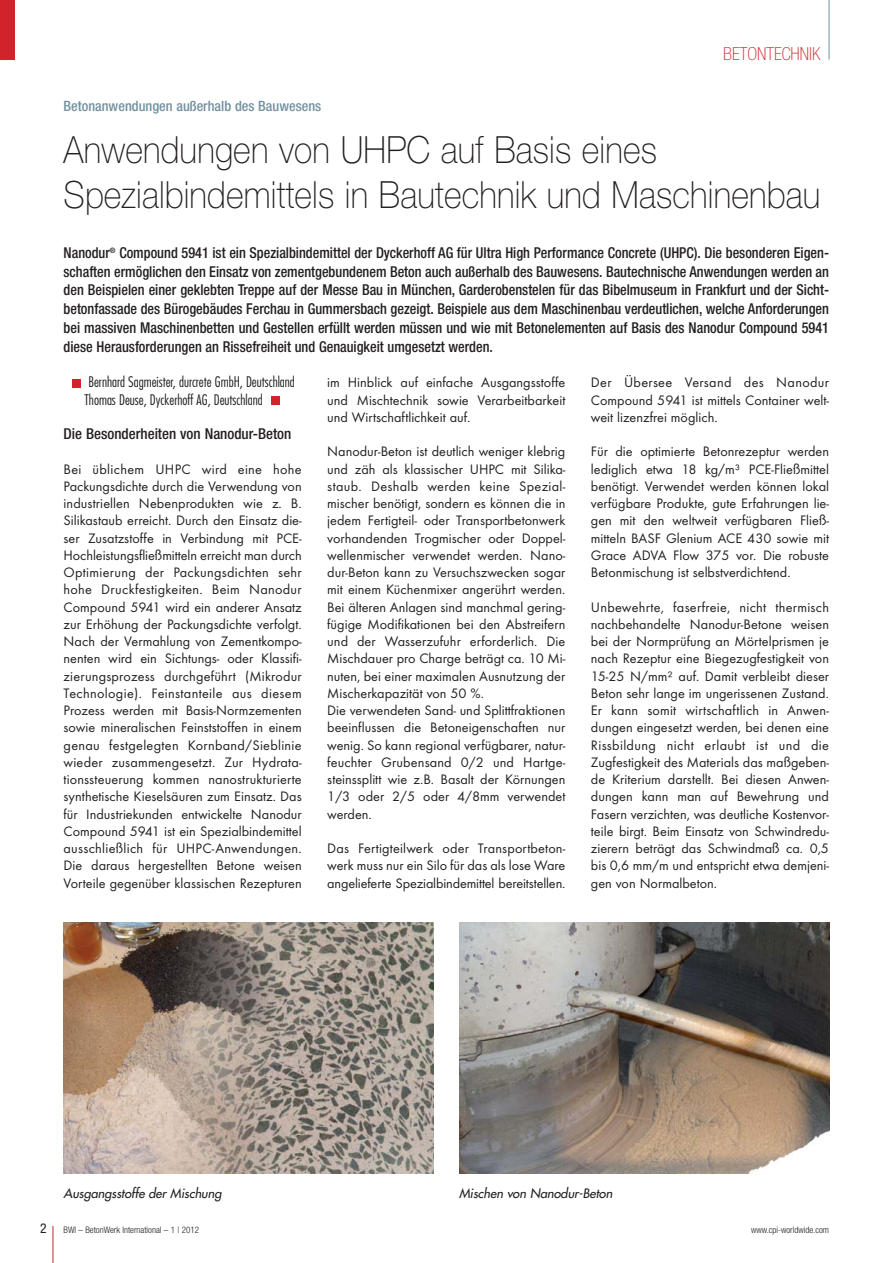
<style>
.page{position:relative;width:893px;height:1263px;background:#fff}
.page>*{position:absolute;margin:0;border:0;box-sizing:border-box;transform-origin:0 0}
.t1{font:100 37.5px/45px "Helvetica Neue";letter-spacing:.005em;color:#231f20;scale:.9 1}
.t2{font:100 condensed 18px "Helvetica Neue";color:#d2232a}
.t3{font:500 condensed 15px/18.8px "Helvetica Neue";color:#231f20;text-align:justify;scale:.95 1}
.t4{font:500 condensed 15px "Helvetica Neue";color:#231f20}
.t5{font:14.25px/17.2px "Futura T";color:#231f20;text-align:justify}
.t6{font:300 condensed 14.25px/17.2px "Futura";color:#231f20}
.t7{font:500 condensed 14.25px "Helvetica Neue";color:#73909f}
.t8{font:condensed 13.5px "Helvetica Neue";color:#231f20}
.t9{font:italic 12.75px "Futura";color:#231f20}
.t10{font:300 condensed 9px "Helvetica Neue";color:#231f20}
</style>
<div class="page">
<img style="left:64px;top:922px;width:369px;height:251px">
<img style="left:459px;top:922px;width:370px;height:251px">
<hr style="left:53px;top:1226px;width:1px;height:37px;background:#d2232a">
<hr style="left:829px;top:0;width:1px;height:60px;background:#73909f">
<div style="left:0;top:0;width:15px;height:60px;background:#d2232a"></div>
<div style="left:271px;top:396px;width:8px;height:9px;background:#d2232a"></div>
<div style="left:72px;top:379px;width:8px;height:8px;background:#d2232a"></div>
<p class="t7" style="left:64px;top:101px;width:259px">Betonanwendungen außerhalb des Bauwesens</p>
<p class="t2" style="left:723px;top:47px;width:99px">BETONTECHNIK</p>
<h1 class="t1" style="left:64px;top:130px;width:842px">Anwendungen von UHPC auf Basis eines<br>Spezialbindemittels in Bautechnik und Maschinenbau</h1>
<p class="t3" style="left:64px;top:245px;width:807px">Nanodur<sup>®</sup> Compound 5941 ist ein Spezialbindemittel der Dyckerhoff AG für Ultra High Performance Concrete (UHPC). Die besonderen Eigen - schaften ermöglichen den Einsatz von zementgebundenem Beton auch außerhalb des Bauwesens. Bautechnische Anwendungen werden an den Beispielen einer geklebten Treppe auf der Messe Bau in München, Garderobenstelen für das Bibelmuseum in Frankfurt und der Sicht - beton fassade des Bürogebäudes Ferchau in Gummersbach gezeigt. Beispiele aus dem Maschinenbau verdeutlichen, welche Anforderungen bei massiven Maschinenbetten und Gestellen erfüllt werden müssen und wie mit Betonelementen auf Basis des Nanodur Compound 5941 diese Herausforderungen an Rissefreiheit und Genauigkeit umgesetzt werden.</p>
<p class="t6" style="left:85px;top:374px;width:212px">Bernhard Sagmeister, durcrete GmbH, Deutschland<br>Thomas Deuse, Dyckerhoff AG, Deutschland</p>
<p class="t4" style="left:64px;top:428px;width:229px">Die Besonderheiten von Nanodur-Beton</p>
<p class="t5" style="left:64px;top:461px;width:240px">Bei üblichem UHPC wird eine hohe Packungsdichte durch die Verwendung von industriellen Nebenprodukten wie z. B.<br>Silikastaub erreicht. Durch den Einsatz die&shy;ser Zusatzstoffe in Verbindung mit PCE-Hochleistungsfließmitteln erreicht man durch Optimierung der Packungsdichten sehr hohe Druckfestigkeiten. Beim Nanodur Compound 5941 wird ein anderer Ansatz zur Erhöhung der Packungsdichte verfolgt.<br>Nach der Vermahlung von Zementkompo - nenten wird ein Sichtungs- oder Klassifi - zierungs prozess durchgeführt (Mikrodur Technologie). Feinstanteile aus diesem Prozess werden mit Basis-Normzementen sowie mineralischen Feinststoffen in einem genau festgelegten Kornband/Sieblinie wieder zusammengesetzt. Zur Hydrata - tions steuerung kommen nanostrukturierte synthetische Kieselsäuren zum Einsatz. Das für Industriekunden entwickelte Nanodur Compound 5941 ist ein Spezialbindemittel ausschließlich für UHPC-Anwendungen.<br>Die daraus hergestellten Betone weisen Vorteile gegenüber klassischen Rezepturen</p>
<p class="t5" style="left:327px;top:375px;width:240px">im Hinblick auf einfache Ausgangsstoffe und Mischtechnik sowie Verarbeitbarkeit und Wirtschaftlichkeit auf.</p>
<p class="t5" style="left:327px;top:444px;width:240px;text-align:left">Nanodur-Beton ist deutlich weniger klebrig und zäh als klassischer UHPC mit Silika - staub. Deshalb werden keine Spezial - mischer benötigt, sondern es können die in jedem Fertigteil- oder Transportbetonwerk vorhandenden Trogmischer oder Doppel - wellen mischer verwendet werden. Nano - dur-Beton kann zu Versuchszwecken sogar mit einem Küchenmixer angerührt werden.<br>Bei älteren Anlagen sind manchmal gering&shy;fügige Modifikationen bei den Abstreifern und der Wasserzufuhr erforderlich. Die Mischdauer pro Charge beträgt ca. 10 Mi - nu ten, bei einer maximalen Ausnutzung der Mischerkapazität von 50 %.<br>Die verwendeten Sand- und Splittfraktionen beeinflussen die Betoneigenschaften nur wenig. So kann regional verfügbarer, natur&shy;feuchter Grubensand 0/2 und Hartge - steins splitt wie z.B. Basalt der Körnungen 1/3 oder 2/5 oder 4/8mm verwendet werden.</p>
<p class="t5" style="left:327px;top:841px;width:240px">Das Fertigteilwerk oder Transportbeton - werk muss nur ein Silo für das als lose Ware an gelieferte Spezialbindemittel bereitstellen.</p>
<p class="t5" style="left:591px;top:375px;width:240px">Der Übersee Versand des Nanodur Compound 5941 ist mittels Container welt&shy;weit lizenzfrei möglich.</p>
<p class="t5" style="left:591px;top:444px;width:240px">Für die optimierte Betonrezeptur werden lediglich etwa 18 kg/m³ PCE-Fließmittel benötigt. Verwendet werden können lokal verfügbare Produkte, gute Erfahrungen lie&shy;gen mit den weltweit verfügbaren Fließ - mitteln BASF Glenium ACE 430 sowie mit Grace ADVA Flow 375 vor. Die robuste Betonmischung ist selbstverdichtend.</p>
<p class="t5" style="left:591px;top:599px;width:240px">Unbewehrte, faserfreie, nicht thermisch nachbehandelte Nanodur-Betone weisen bei der Normprüfung an Mörtelprismen je nach Rezeptur eine Biegezugfestigkeit von 15-25 N/mm² auf. Damit verbleibt dieser Beton sehr lange im ungerissenen Zustand.<br>Er kann somit wirtschaftlich in Anwen - dungen eingesetzt werden, bei denen eine Rissbildung nicht erlaubt ist und die Zugfestigkeit des Materials das maßgeben&shy;de Kriterium darstellt. Bei diesen Anwen - dungen kann man auf Bewehrung und Fasern verzichten, was deutliche Kostenvor - teile birgt. Beim Einsatz von Schwindre du - zierern beträgt das Schwindmaß ca. 0,5 bis 0,6 mm/m und entspricht etwa demjeni&shy;gen von Normalbeton.</p>
<p class="t9" style="left:64px;top:1187px;width:162px">Ausgangsstoffe der Mischung</p>
<p class="t9" style="left:459px;top:1187px;width:157px">Mischen von Nanodur-Beton</p>
<p class="t8" style="left:40px;top:1223px;width:8px">2</p>
<p class="t10" style="left:64px;top:1226px;width:137px">BWI – BetonWerk International – 1 | 2012</p>
<p class="t10" style="left:751px;top:1226px;width:79px">www.cpi-worldwide.com</p>
</div>
